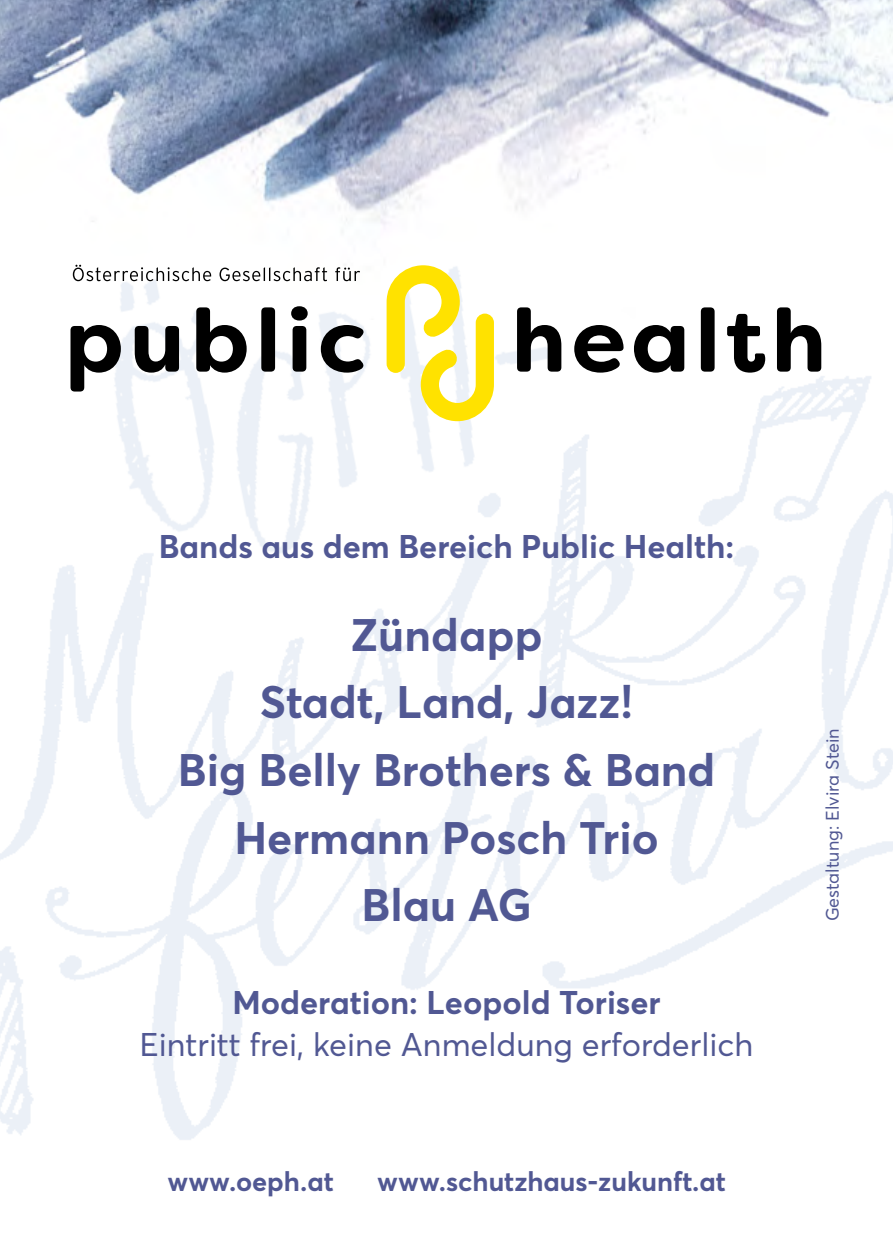
<style>
.page{position:relative;width:893px;height:1259px;background:#fff}
.page>*{position:absolute;margin:0;border:0;box-sizing:border-box;transform-origin:0 0}
.t1{font:700 45px/67.5px "Averta Std";color:#515893;text-align:center}
.t2{font:700 32.4px "Averta Std";color:#515893}
.t3{font:32.4px "Averta Std";color:#515893}
.t4{font:700 27px "Averta Std";color:#515893}
.t5{font:18px "Averta Std";color:#515893}
</style>
<div class="page">
<img style="left:0;top:0;width:893px;height:165px">
<img style="left:0;top:341px;width:893px;height:799px">
<img style="left:54px;top:165px;width:572px;height:456px">
<svg style="left:71px;top:306px;width:750px;height:85px"></svg>
<svg style="left:387px;top:265px;width:107px;height:156px"></svg>
<svg style="left:73px;top:265px;width:138px;height:16px"></svg>
<svg style="left:220px;top:267px;width:107px;height:14px"></svg>
<svg style="left:335px;top:267px;width:25px;height:14px"></svg>
<p class="t2" style="left:159px;top:526px;width:577px">Bands aus dem Bereich Public Health:</p>
<p class="t1" style="left:178px;top:601px;width:539px">Zündapp<br>Stadt, Land, Jazz!<br>Big Belly Brothers &amp; Band<br>Hermann Posch Trio<br>Blau AG</p>
<p class="t2" style="left:232px;top:982px;width:430px">Moderation: Leopold Toriser</p>
<p class="t3" style="left:140px;top:1024px;width:615px">Eintritt frei, keine Anmeldung erforderlich</p>
<p class="t4" style="left:168px;top:1164px;width:168px">www.oeph.at</p>
<p class="t4" style="left:377px;top:1164px;width:350px">www.schutzhaus-zukunft.at</p>
<p class="t5" style="left:821px;top:921px;width:194px;rotate:-90deg">Gestaltung: Elvira Stein</p>
</div>
